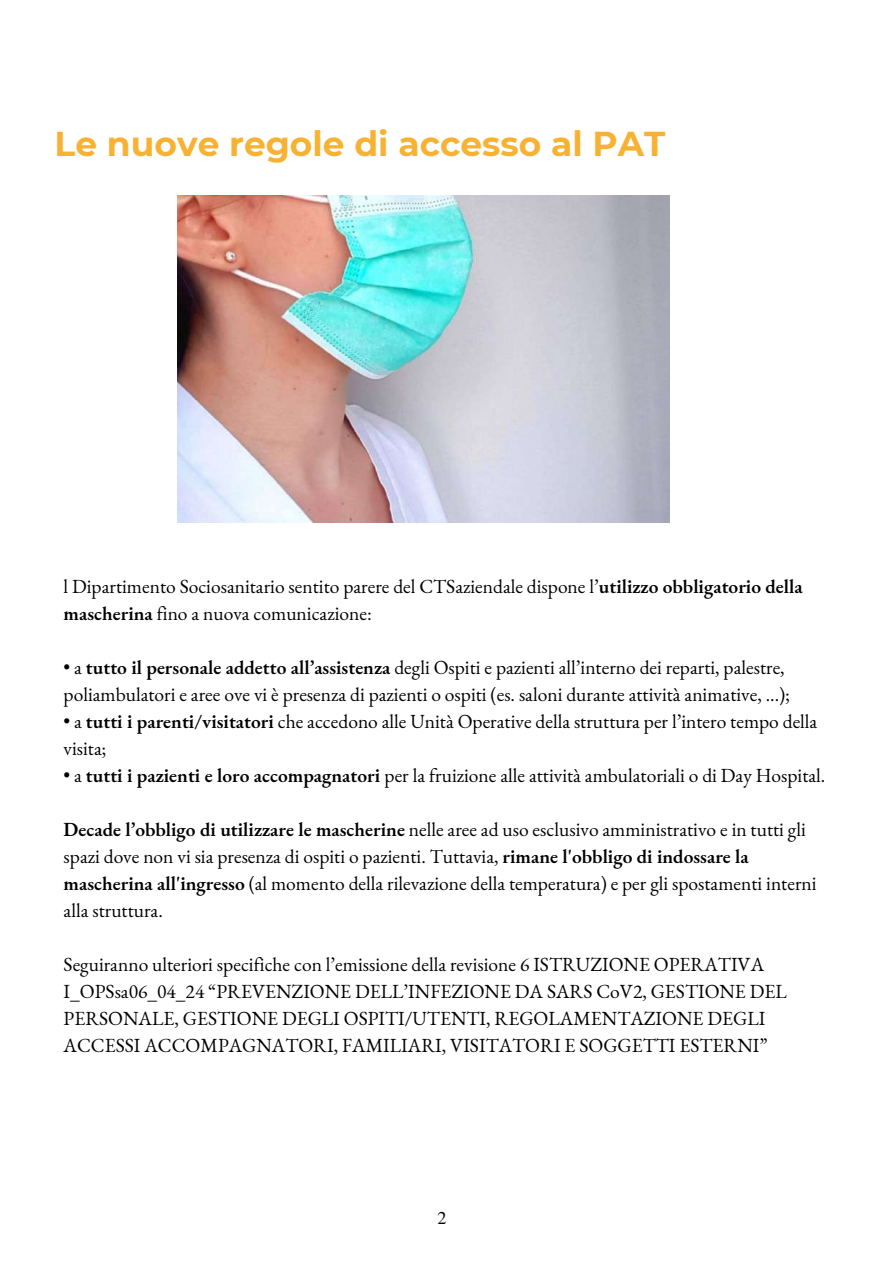
<style>
.page{position:relative;width:893px;height:1264px;background:#fff}
.page>*{position:absolute;margin:0;border:0;box-sizing:border-box;transform-origin:0 0}
.t1{font:700 34.5px "Montserrat";color:#f8b233}
.t2{font:19.5px/27px "EB Garamond";color:#000}
.t3{font:18px "Te X Gyre Termes";color:#000}
.s1{font-weight:600}
</style>
<div class="page">
<img style="left:178px;top:195px;width:491px;height:327px">
<h1 class="t1" style="left:55px;top:123px;width:612px">Le nuove regole di accesso al PAT</h1>
<p class="t2" style="left:64px;top:572px;width:740px">l Dipartimento Sociosanitario sentito parere del CTSaziendale dispone l’<span class="s1">utilizzo obbligatorio della mascherina</span> fino a nuova comunicazione:</p>
<p class="t2" style="left:64px;top:653px;width:727px">• a <span class="s1">tutto il personale addetto all’assistenza</span> degli Ospiti e pazienti all’interno dei reparti, palestre, poliambulatori e aree ove vi è presenza di pazienti o ospiti (es. saloni durante attività animative, ...);</p>
<p class="t2" style="left:64px;top:707px;width:755px">• a <span class="s1">tutti i parenti/visitatori</span> che accedono alle Unità Operative della struttura per l’intero tempo della visita;</p>
<p class="t2" style="left:64px;top:761px;width:763px">• a <span class="s1">tutti i pazienti e loro accompagnatori</span> per la fruizione alle attività ambulatoriali o di Day Hospital.</p>
<p class="t2" style="left:64px;top:815px;width:754px"><span class="s1">Decade l’obbligo di utilizzare le mascherine</span> nelle aree ad uso esclusivo amministrativo e in tutti gli spazi dove non vi sia presenza di ospiti o pazienti. Tuttavia, <span class="s1">rimane l'obbligo di indossare la mascherina all'ingresso</span> (al momento della rilevazione della temperatura) e per gli spostamenti interni alla struttura.</p>
<p class="t2" style="left:64px;top:950px;width:724px">Seguiranno ulteriori specifiche con l’emissione della revisione 6 ISTRUZIONE OPERATIVA I_OPSsa06_04_24 “PREVENZIONE DELL’INFEZIONE DA SARS CoV2, GESTIONE DEL PERSONALE, GESTIONE DEGLI OSPITI/UTENTI, REGOLAMENTAZIONE DEGLI ACCESSI ACCOMPAGNATORI, FAMILIARI, VISITATORI E SOGGETTI ESTERNI”</p>
<p class="t3" style="left:437px;top:1205px;width:10px">2</p>
</div>
